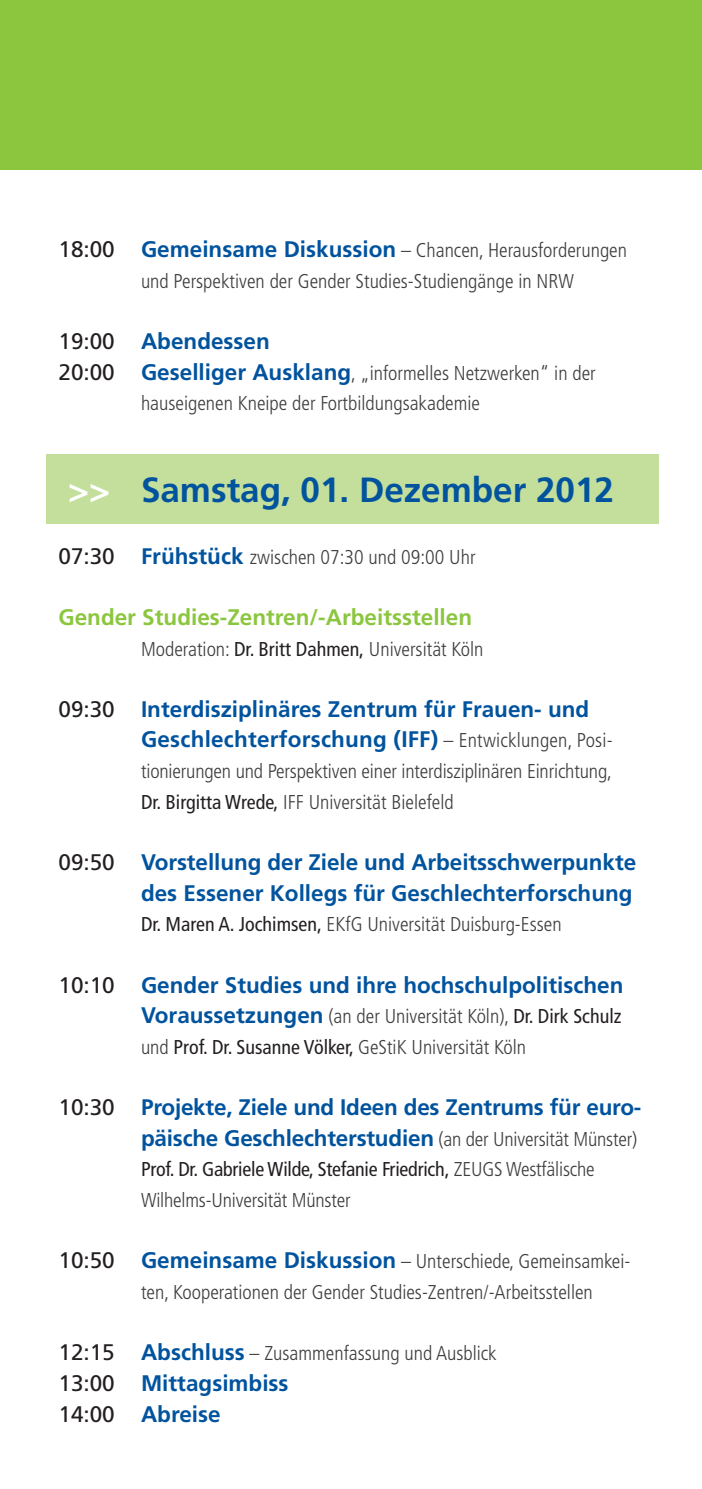
<style>
.page{position:relative;width:702px;height:1489px;background:#fff}
.page>*{position:absolute;margin:0;border:0;box-sizing:border-box;transform-origin:0 0}
.t1{font:700 35px "Frutiger LT Std";color:#01539e}
.t2{font:700 22.5px/30.5px "Frutiger LT Std";color:#01539e}
.t3{font:700 22.5px "Frutiger LT Std";color:#8bc63e}
.t4{font:300 condensed 20px/30.5px "Frutiger LT Std";color:#3e3e3f}
.s1{font-weight:400;font-stretch:normal;font-size:22.5px;color:#231f20}
.s2{font-weight:700;font-stretch:normal;font-size:22.5px;color:#01539e}
.s3{font-weight:400;color:#231f20}
.s4{color:#fff}
.s5{font-weight:300;font-stretch:condensed;font-size:20px;color:#3e3e3f}
</style>
<div class="page">
<div style="left:46px;top:454px;width:612px;height:69px;background:#c4df9b"></div>
<div style="left:0;top:0;width:702px;height:169px;background:#8bc63e"></div>
<p class="t4" style="left:141px;top:235px;width:487px;text-indent:-83px"><span class="s1">18:00</span> <span class="s2">Gemeinsame Diskussion</span> – Chancen, Herausforderungen und Perspektiven der Gender Studies-Studiengänge in NRW</p>
<p class="t2" style="left:58px;top:326px;width:213px"><span class="s3">19:00</span> Abendessen</p>
<p class="t4" style="left:141px;top:358px;width:456px;text-indent:-83px"><span class="s1">20:00</span> <span class="s2">Geselliger Ausklang</span>, „informelles Netzwerken“ in der hauseigenen Kneipe der Fortbildungsakademie</p>
<p class="t1" style="left:68px;top:469px;width:547px"><span class="s4">&gt;&gt;</span> Samstag, 01. Dezember 2012</p>
<p class="t4" style="left:58px;top:541px;width:418px"><span class="s1">07:30</span> <span class="s2">Frühstück</span> zwischen 07:30 und 09:00 Uhr</p>
<p class="t3" style="left:58px;top:603px;width:415px">Gender Studies-Zentren/-Arbeitsstellen</p>
<p class="t4" style="left:141px;top:633px;width:344px">Moderation: <span class="s3">Dr. Britt Dahmen,</span> Universität Köln</p>
<p class="t2" style="left:141px;top:693px;width:473px;text-indent:-83px"><span class="s3">09:30</span> Interdisziplinäres Zentrum für Frauen- und<br>Geschlechterforschung (IFF) <span class="s5">– Entwicklungen, Posi-</span></p>
<p class="t4" style="left:141px;top:756px;width:472px">tionierungen und Perspektiven einer interdisziplinären Einrichtung,</p>
<p class="t4" style="left:141px;top:786px;width:314px"><span class="s3">Dr. Birgitta Wrede,</span> IFF Universität Bielefeld</p>
<p class="t2" style="left:58px;top:847px;width:579px;text-align:right"><span class="s3">09:50</span> Vorstellung der Ziele und Arbeitsschwerpunkte des Essener Kollegs für Geschlechterforschung</p>
<p class="t4" style="left:141px;top:909px;width:422px"><span class="s3">Dr. Maren A. Jochimsen,</span> EKfG Universität Duisburg-Essen</p>
<p class="t2" style="left:58px;top:969px;width:566px"><span class="s3">10:10</span> Gender Studies und ihre hochschulpolitischen</p>
<p class="t4" style="left:141px;top:1001px;width:482px"><span class="s2">Voraussetzungen</span> (an der Universität Köln), <span class="s3">Dr. Dirk Schulz </span>und <span class="s3">Prof. Dr. Susanne Völker,</span> GeStiK Universität Köln</p>
<p class="t2" style="left:58px;top:1092px;width:584px"><span class="s3">10:30</span> Projekte, Ziele und Ideen des Zentrums für euro-</p>
<p class="t2" style="left:141px;top:1122px;width:497px">päische Geschlechterstudien <span class="s5">(an der Universität Münster)</span></p>
<p class="t4" style="left:141px;top:1154px;width:455px"><span class="s3">Prof. Dr. Gabriele Wilde, Stefanie Friedrich,</span> ZEUGS Westfälische<br>Wilhelms-Universität Münster</p>
<p class="t4" style="left:141px;top:1246px;width:491px;text-indent:-82px"><span class="s1">10:50</span> <span class="s2">Gemeinsame Diskussion</span> – Unterschiede, Gemeinsamkei&shy;ten, Kooperationen der Gender Studies-Zentren/-Arbeitsstellen</p>
<p class="t4" style="left:58px;top:1338px;width:440px"><span class="s1">12:15</span> <span class="s2">Abschluss</span> – Zusammenfassung und Ausblick</p>
<p class="t2" style="left:58px;top:1367px;width:231px"><span class="s3">13:00</span> Mittagsimbiss</p>
<p class="t2" style="left:58px;top:1398px;width:164px"><span class="s3">14:00</span> Abreise</p>
</div>
